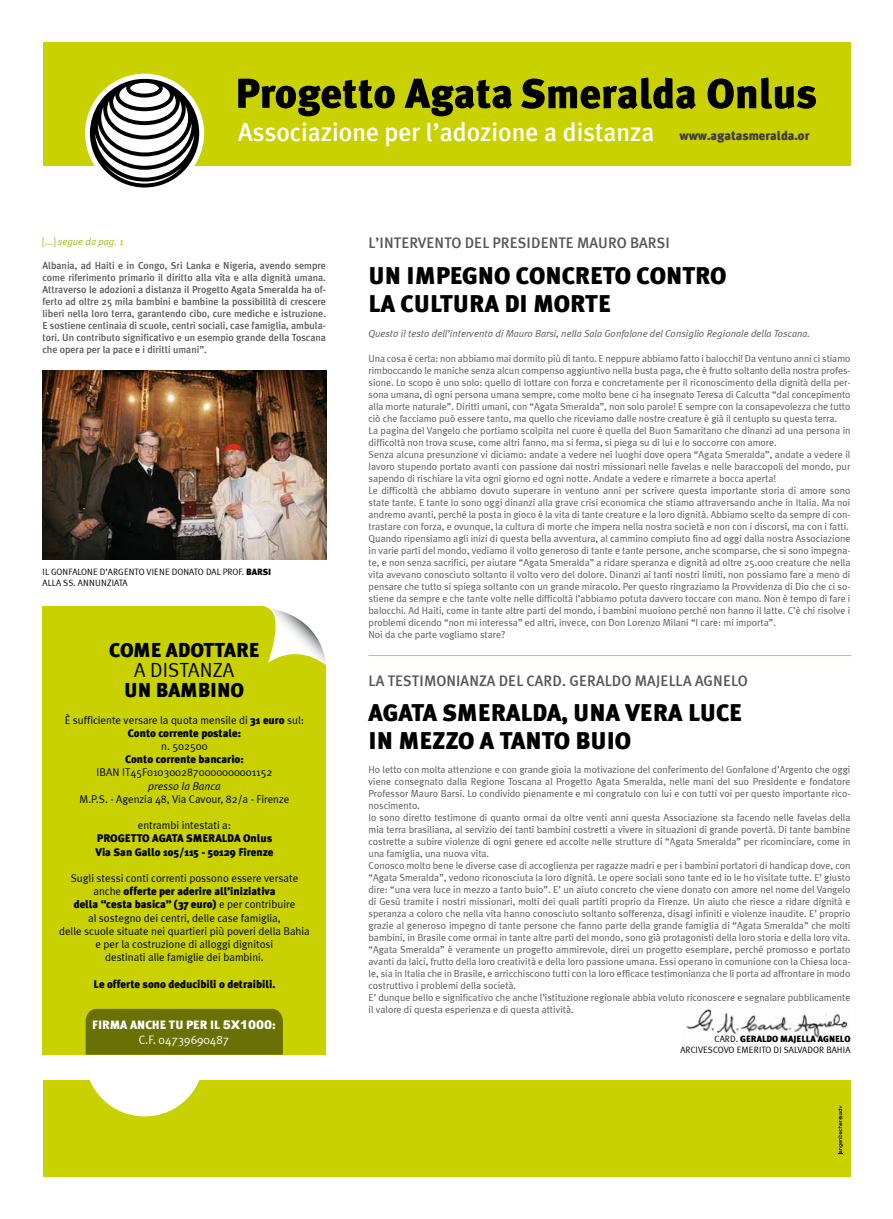
<style>
.page{position:relative;width:893px;height:1219px;background:#fff}
.page>*{position:absolute;margin:0;border:0;box-sizing:border-box;transform-origin:0 0}
.t1{font:500 25.4px "Meta Plus";color:#fff}
.t2{font:900 24px/27.6px "Meta Plus";color:#000}
.t3{font:900 20px "Meta Plus";color:#000}
.t4{font:20px "Meta Plus Normal";color:#000}
.t5{font:500 15px "Meta Plus";letter-spacing:.005em;color:#58585a}
.t6{font:900 12px "Meta Plus";color:#fff}
.t7{font:12px "Meta Plus Normal";color:#fff}
.t8{font:11px/13.2px "Meta Plus Normal";color:#000;text-align:center}
.t9{font:900 11px/13.2px "Meta Plus";color:#000}
.t10{font:italic 11px "Meta Plus Normal";color:#000}
.t11{font:10px/12px "Meta Plus Normal";color:#58585a}
.t12{font:500 10px/12px "Meta Plus";color:#58585a;text-align:justify}
.t13{font:italic 10px "Meta Plus Normal";color:#58585a}
.t14{font:italic 10px "Meta Plus Normal";color:#97bf0d}
.t15{font:9px/10.8px "Meta Plus Normal";color:#000}
.t16{font:900 9px "Meta Plus";color:#000}
.s1{font-weight:900;font-size:12.7px;color:#3e3d40}
.s2{font-style:normal}
.s3{font-family:"Meta Plus";font-weight:900}
.s4{font-family:"Meta Plus Normal";font-weight:400}
.s5{font-family:"Arial"}
</style>
<div class="page">
<img style="left:686px;top:1009px;width:162px;height:29px">
<div style="left:43px;top:1080px;width:807px;height:96px;background:#c9d200"></div>
<div style="left:85px;top:997px;width:119px;height:119px;background:#fff;border-radius:50%"></div>
<div style="left:43px;top:42px;width:807px;height:124px;background:#c9d200"></div>
<div style="left:85px;top:74px;width:119px;height:119px;background:#fff;border-radius:50%"></div>
<svg style="left:90px;top:79px;width:109px;height:108px"></svg>
<svg style="left:238px;top:79px;width:157px;height:37px"></svg>
<svg style="left:405px;top:79px;width:107px;height:37px"></svg>
<svg style="left:521px;top:77px;width:175px;height:32px"></svg>
<svg style="left:707px;top:77px;width:109px;height:32px"></svg>
<img style="left:43px;top:371px;width:283px;height:188px">
<svg style="left:838px;top:1106px;width:5px;height:48px"></svg>
<div style="left:43px;top:606px;width:283px;height:449px;background:#c9d200"></div>
<svg style="left:264px;top:606px;width:62px;height:60px"></svg>
<div style="left:86px;top:1009px;width:197px;height:46px;background:#697104"></div>
<hr style="left:369px;top:655px;width:482px;height:1px;background:#c9d200">
<h1 class="t1" style="left:238px;top:118px;width:573px">Associazione per l’adozione a distanza <span class="s1">www.agatasmeralda.or</span></h1>
<p class="t14" style="left:43px;top:235px;width:82px"><span class="s2">[...]</span> segue da pag. 1</p>
<p class="t12" style="left:43px;top:259px;width:285px">Albania, ad Haiti e in Congo, Sri Lanka e Nigeria, avendo sempre come riferimento primario il diritto alla vita e alla dignità umana.<br>Attraverso le adozioni a distanza il Progetto Agata Smeralda ha of&shy;ferto ad oltre 25 mila bambini e bambine la possibilità di crescere liberi nella loro terra, garantendo cibo, cure mediche e istruzione.<br>E sostiene centinaia di scuole, centri sociali, case famiglia, ambula&shy;tori. Un contributo significativo e un esempio grande della Toscana che opera per la pace e i diritti umani”.</p>
<p class="t15" style="left:43px;top:566px;width:230px">IL GONFALONE D’ARGENTO VIENE DONATO DAL PROF. <span class="s3">BARSI<br></span>ALLA SS. ANNUNZIATA</p>
<h3 class="t3" style="left:109px;top:638px;width:152px">COME ADOTTARE</h3>
<h3 class="t4" style="left:134px;top:658px;width:101px">A DISTANZA</h3>
<h3 class="t3" style="left:124px;top:678px;width:121px">UN BAMBINO</h3>
<p class="t8" style="left:65px;top:713px;width:241px">È sufficiente versare la quota mensile di <span class="s3">31 euro</span> sul:</p>
<p class="t9" style="left:128px;top:726px;width:115px">Conto corrente postale:</p>
<p class="t8" style="left:161px;top:739px;width:48px">n. 502500</p>
<p class="t9" style="left:125px;top:753px;width:120px">Conto corrente bancario:</p>
<p class="t8" style="left:96px;top:766px;width:178px">IBAN IT45F0103002870000000001152</p>
<p class="t10" style="left:148px;top:779px;width:74px">presso la Banca</p>
<p class="t8" style="left:80px;top:792px;width:211px">M.P.S. - Agenzia 48, Via Cavour, 82/a - Firenze</p>
<p class="t8" style="left:138px;top:819px;width:95px">entrambi intestati a:</p>
<p class="t9" style="left:95px;top:832px;width:180px">PROGETTO AGATA SMERALDA Onlus<br>Via San Gallo 105/115 - 50129 Firenze</p>
<p class="t8" style="left:71px;top:871px;width:229px">Sugli stessi conti correnti possono essere versate</p>
<p class="t9" style="left:74px;top:885px;width:223px;text-align:center"><span class="s4">anche</span> offerte per aderire all’iniziativa<br>della “cesta basica” (37 euro) <span class="s4">e per contribuire</span></p>
<p class="t8" style="left:59px;top:911px;width:252px">al sostegno dei centri, delle case famiglia,<br>delle scuole situate nei quartieri più poveri della Bahia e per la costruzione di alloggi dignitosi<br>destinati alle famiglie dei bambini.</p>
<p class="t9" style="left:94px;top:977px;width:183px">Le offerte sono deducibili o detraibili.</p>
<p class="t6" style="left:92px;top:1018px;width:185px">FIRMA ANCHE TU PER IL <span class="s5">5X1000</span>:</p>
<p class="t7" style="left:139px;top:1032px;width:92px">C.F. 04739690487</p>
<h3 class="t5" style="left:369px;top:235px;width:303px">L’INTERVENTO DEL PRESIDENTE MAURO BARSI</h3>
<h2 class="t2" style="left:369px;top:262px;width:360px">UN IMPEGNO CONCRETO CONTRO<br>LA CULTURA DI MORTE</h2>
<p class="t13" style="left:369px;top:328px;width:443px">Questo il testo dell’intervento di Mauro Barsi, nella Sala Gonfalone del Consiglio Regionale della Toscana.</p>
<p class="t11" style="left:369px;top:352px;width:484px">Una cosa è certa: non abbiamo mai dormito più di tanto. E neppure abbiamo fatto i balocchi! Da ventuno anni ci stiamo rimboccando le maniche senza alcun compenso aggiuntivo nella busta paga, che è frutto soltanto della nostra profes&shy;sione. Lo scopo è uno solo: quello di lottare con forza e concretamente per il riconoscimento della dignità della per&shy;sona umana, di ogni persona umana sempre, come molto bene ci ha insegnato Teresa di Calcutta “dal concepimento alla morte naturale”. Diritti umani, con “Agata Smeralda”, non solo parole! E sempre con la consapevolezza che tutto ciò che facciamo può essere tanto, ma quello che riceviamo dalle nostre creature è già il centuplo su questa terra.<br>La pagina del Vangelo che portiamo scolpita nel cuore è quella del Buon Samaritano che dinanzi ad una persona in difficoltà non trova scuse, come altri fanno, ma si ferma, si piega su di lui e lo soccorre con amore.<br>Senza alcuna presunzione vi diciamo: andate a vedere nei luoghi dove opera “Agata Smeralda”, andate a vedere il lavoro stupendo portato avanti con passione dai nostri missionari nelle favelas e nelle baraccopoli del mondo, pur sapendo di rischiare la vita ogni giorno ed ogni notte. Andate a vedere e rimarrete a bocca aperta!<br>Le difficoltà che abbiamo dovuto superare in ventuno anni per scrivere questa importante storia di amore sono state tante. E tante lo sono oggi dinanzi alla grave crisi economica che stiamo attraversando anche in Italia. Ma noi andremo avanti, perché la posta in gioco è la vita di tante creature e la loro dignità. Abbiamo scelto da sempre di con&shy;trastare con forza, e ovunque, la cultura di morte che impera nella nostra società e non con i discorsi, ma con i fatti.<br>Quando ripensiamo agli inizi di questa bella avventura, al cammino compiuto fino ad oggi dalla nostra Associazione in varie parti del mondo, vediamo il volto generoso di tante e tante persone, anche scomparse, che si sono impegna&shy;te, e non senza sacrifici, per aiutare “Agata Smeralda” a ridare speranza e dignità ad oltre 25.000 creature che nella vita avevano conosciuto soltanto il volto vero del dolore. Dinanzi ai tanti nostri limiti, non possiamo fare a meno di pensare che tutto si spiega soltanto con un grande miracolo. Per questo ringraziamo la Provvidenza di Dio che ci so&shy;stiene da sempre e che tante volte nelle difficoltà l’abbiamo potuta davvero toccare con mano. Non è tempo di fare i balocchi. Ad Haiti, come in tante altre parti del mondo, i bambini muoiono perché non hanno il latte. C’è chi risolve i problemi dicendo “non mi interessa” ed altri, invece, con Don Lorenzo Milani “I care: mi importa”.<br>Noi da che parte vogliamo stare?</p>
<h3 class="t5" style="left:369px;top:672px;width:381px">LA TESTIMONIANZA DEL CARD. GERALDO MAJELLA AGNELO</h3>
<h2 class="t2" style="left:369px;top:699px;width:375px">AGATA SMERALDA, UNA VERA LUCE<br>IN MEZZO A TANTO BUIO</h2>
<p class="t11" style="left:369px;top:763px;width:483px">Ho letto con molta attenzione e con grande gioia la motivazione del conferimento del Gonfalone d’Argento che oggi viene consegnato dalla Regione Toscana al Progetto Agata Smeralda, nelle mani del suo Presidente e fondatore Professor Mauro Barsi. Lo condivido pienamente e mi congratulo con lui e con tutti voi per questo importante rico&shy;noscimento.<br>Io sono diretto testimone di quanto ormai da oltre venti anni questa Associazione sta facendo nelle favelas della mia terra brasiliana, al servizio dei tanti bambini costretti a vivere in situazioni di grande povertà. Di tante bambine costrette a subire violenze di ogni genere ed accolte nelle strutture di “Agata Smeralda” per ricominciare, come in una famiglia, una nuova vita.<br>Conosco molto bene le diverse case di accoglienza per ragazze madri e per i bambini portatori di handicap dove, con “Agata Smeralda”, vedono riconosciuta la loro dignità. Le opere sociali sono tante ed io le ho visitate tutte. E’ giusto dire: “una vera luce in mezzo a tanto buio”. E’ un aiuto concreto che viene donato con amore nel nome del Vangelo di Gesù tramite i nostri missionari, molti dei quali partiti proprio da Firenze. Un aiuto che riesce a ridare dignità e speranza a coloro che nella vita hanno conosciuto soltanto sofferenza, disagi infiniti e violenze inaudite. E’ proprio grazie al generoso impegno di tante persone che fanno parte della grande famiglia di “Agata Smeralda” che molti bambini, in Brasile come ormai in tante altre parti del mondo, sono già protagonisti della loro storia e della loro vita. “Agata Smeralda” è veramente un progetto ammirevole, direi un progetto esemplare, perché promosso e portato avanti da laici, frutto della loro creatività e della loro passione umana. Essi operano in comunione con la Chiesa loca&shy;le, sia in Italia che in Brasile, e arricchiscono tutti con la loro efficace testimonianza che li porta ad affrontare in modo costruttivo i problemi della società.<br>E’ dunque bello e significativo che anche l’istituzione regionale abbia voluto riconoscere e segnalare pubblicamente il valore di questa esperienza e di questa attività.</p>
<p class="t16" style="left:715px;top:1034px;width:137px"><span class="s4">CARD.</span> GERALDO MAJELLA AGNELO</p>
<p class="t15" style="left:680px;top:1044px;width:172px">ARCIVESCOVO EMERITO DI SALVADOR BAHIA</p>
</div>
